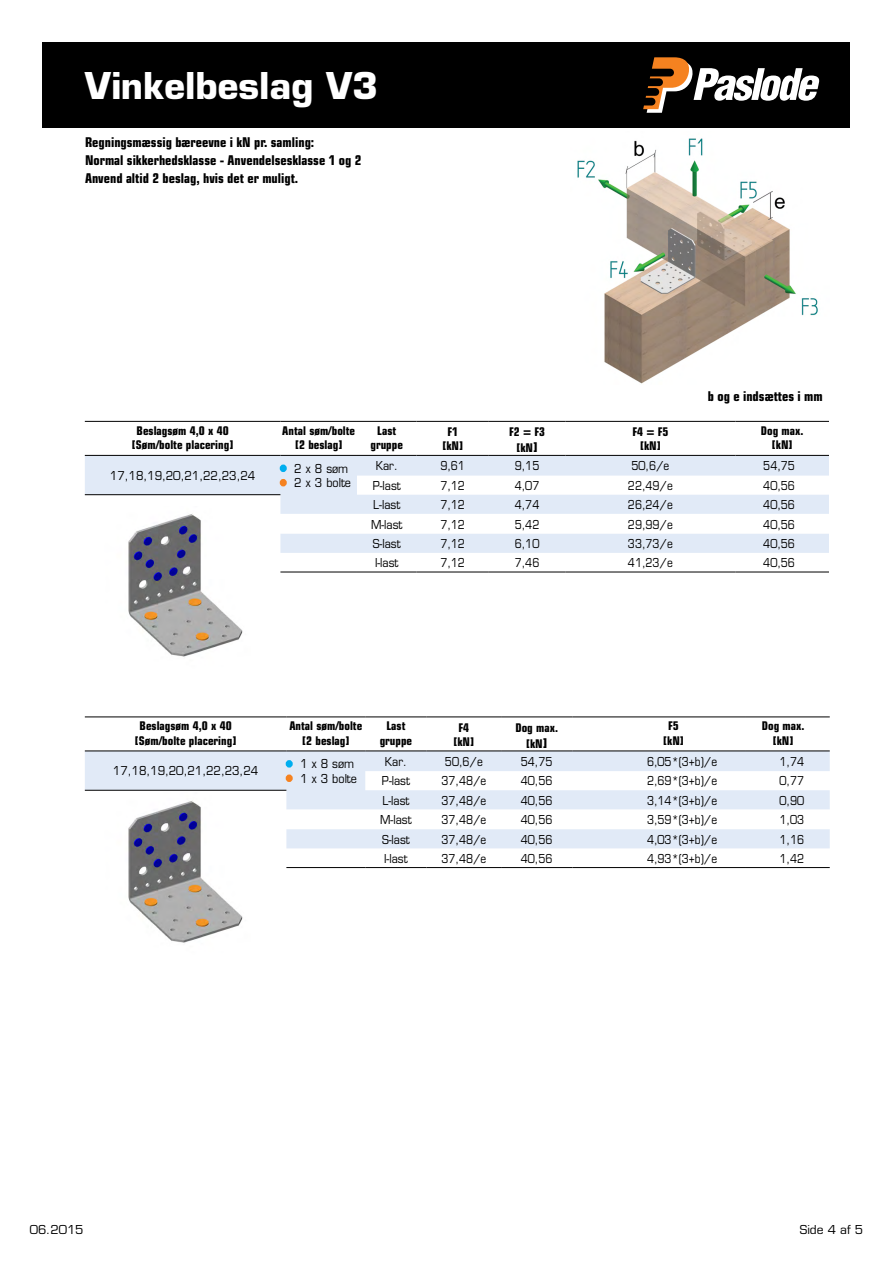
<style>
.page{position:relative;width:893px;height:1263px;background:#fff}
.page>*{position:absolute;margin:0;border:0;box-sizing:border-box;transform-origin:0 0}
.t1{font:700 36px "Eurostile";color:#fff}
.t2{font:700 condensed 13.5px/18.3px "Eurostile";color:#000}
.t3{font:12px "Eurostile";color:#000;scale:.85 1}
.t4{font:700 condensed 12px/14.4px "Eurostile";color:#000;text-align:center}
.t5{font:12px "Eurostile";color:#000;scale:.9 1}
.t6{font:12px "Eurostile";color:#000}
.s1{font-size:13.5px}
.s2{color:#00aeef}
.s3{color:#f58220}
</style>
<div class="page">
<div style="left:43px;top:43px;width:807px;height:85px;background:#000"></div>
<svg style="left:643px;top:57px;width:177px;height:56px"></svg>
<img style="left:577px;top:138px;width:241px;height:246px">
<svg style="left:85px;top:456px;width:744px;height:97px;fill:#e1eaf7"></svg>
<hr style="left:85px;top:455px;width:195px;height:1px;background:#000">
<hr style="left:280px;top:455px;width:77px;height:1px;background:#000">
<hr style="left:357px;top:455px;width:59px;height:1px;background:#000">
<hr style="left:416px;top:455px;width:73px;height:1px;background:#000">
<hr style="left:489px;top:455px;width:76px;height:1px;background:#000">
<hr style="left:565px;top:455px;width:170px;height:1px;background:#000">
<hr style="left:735px;top:455px;width:94px;height:1px;background:#000">
<hr style="left:85px;top:421px;width:195px;height:1px;background:#000">
<hr style="left:280px;top:421px;width:77px;height:1px;background:#000">
<hr style="left:357px;top:421px;width:59px;height:1px;background:#000">
<hr style="left:416px;top:421px;width:73px;height:1px;background:#000">
<hr style="left:489px;top:421px;width:76px;height:1px;background:#000">
<hr style="left:565px;top:421px;width:170px;height:1px;background:#000">
<hr style="left:735px;top:421px;width:94px;height:1px;background:#000">
<hr style="left:280px;top:572px;width:77px;height:1px;background:#000">
<hr style="left:357px;top:572px;width:59px;height:1px;background:#000">
<hr style="left:85px;top:494px;width:195px;height:1px;background:#000">
<hr style="left:416px;top:572px;width:73px;height:1px;background:#000">
<hr style="left:489px;top:572px;width:76px;height:1px;background:#000">
<hr style="left:565px;top:572px;width:170px;height:1px;background:#000">
<hr style="left:735px;top:572px;width:94px;height:1px;background:#000">
<div style="left:280px;top:464px;width:7px;height:8px;border:3px solid #00aeef;border-radius:50%"></div>
<div style="left:280px;top:479px;width:7px;height:7px;border:3px solid #f58220;border-radius:50%"></div>
<img style="left:85px;top:506px;width:182px;height:151px">
<svg style="left:85px;top:751px;width:745px;height:97px;fill:#e1eaf7"></svg>
<hr style="left:85px;top:750px;width:201px;height:1px;background:#000">
<hr style="left:286px;top:750px;width:79px;height:1px;background:#000">
<hr style="left:365px;top:750px;width:62px;height:1px;background:#000">
<hr style="left:427px;top:750px;width:74px;height:1px;background:#000">
<hr style="left:501px;top:750px;width:71px;height:1px;background:#000">
<hr style="left:572px;top:750px;width:173px;height:1px;background:#000">
<hr style="left:745px;top:750px;width:85px;height:1px;background:#000">
<hr style="left:85px;top:716px;width:201px;height:1px;background:#000">
<hr style="left:286px;top:716px;width:79px;height:1px;background:#000">
<hr style="left:365px;top:716px;width:62px;height:1px;background:#000">
<hr style="left:427px;top:716px;width:74px;height:1px;background:#000">
<hr style="left:501px;top:716px;width:71px;height:1px;background:#000">
<hr style="left:572px;top:716px;width:173px;height:1px;background:#000">
<hr style="left:745px;top:716px;width:85px;height:1px;background:#000">
<hr style="left:286px;top:867px;width:79px;height:1px;background:#000">
<hr style="left:365px;top:867px;width:62px;height:1px;background:#000">
<hr style="left:85px;top:790px;width:201px;height:1px;background:#000">
<hr style="left:427px;top:867px;width:74px;height:1px;background:#000">
<hr style="left:501px;top:867px;width:71px;height:1px;background:#000">
<hr style="left:572px;top:867px;width:173px;height:1px;background:#000">
<hr style="left:745px;top:867px;width:85px;height:1px;background:#000">
<div style="left:286px;top:760px;width:7px;height:8px;border:3px solid #00aeef;border-radius:50%"></div>
<div style="left:286px;top:774px;width:7px;height:8px;border:3px solid #f58220;border-radius:50%"></div>
<img style="left:85px;top:792px;width:182px;height:151px">
<h1 class="t1" style="left:85px;top:64px;width:295px">Vinkelbeslag V3</h1>
<p class="t2" style="left:85px;top:132px;width:278px">Regningsmæssig bæreevne i kN pr. samling:<br>Normal sikkerhedsklasse - Anvendelsesklasse 1 og 2<br>Anvend altid 2 beslag, hvis det er muligt.</p>
<p class="t2" style="left:708px;top:386px;width:116px">b og e indsættes i mm</p>
<p class="t4" style="left:132px;top:423px;width:103px">Beslagsøm 4,0 x 40 [Søm/bolte placering]</p>
<p class="t4" style="left:282px;top:423px;width:74px">Antal søm/bolte [2 beslag]</p>
<p class="t4" style="left:370px;top:423px;width:34px">Last gruppe</p>
<p class="t4" style="left:442px;top:424px;width:22px">F1 [kN]</p>
<p class="t4" style="left:509px;top:423px;width:38px;line-height:16.2px">F2 <span class="s1">=</span> F3 [kN<span class="s1">]</span></p>
<p class="t4" style="left:632px;top:424px;width:38px">F4 <span class="s1">=</span> F5 [kN]</p>
<p class="t4" style="left:761px;top:423px;width:44px">Dog max. [kN]</p>
<p class="t5" style="left:110px;top:468px;width:163px">17,18,19,20,21,22,23,24</p>
<p class="t5" style="left:376px;top:459px;width:26px">Kar.</p>
<p class="t3" style="left:440px;top:459px;width:30px">9,61</p>
<p class="t3" style="left:515px;top:459px;width:30px">9,15</p>
<p class="t3" style="left:631px;top:459px;width:46px">50,6/e</p>
<p class="t3" style="left:763px;top:459px;width:39px">54,75</p>
<p class="t5" style="left:373px;top:478px;width:33px">P-last</p>
<p class="t3" style="left:440px;top:478px;width:30px">7,12</p>
<p class="t3" style="left:515px;top:478px;width:30px">4,07</p>
<p class="t3" style="left:628px;top:478px;width:54px">22,49/e</p>
<p class="t3" style="left:763px;top:478px;width:39px">40,56</p>
<p class="t5" style="left:373px;top:497px;width:32px">L-last</p>
<p class="t3" style="left:440px;top:497px;width:30px">7,12</p>
<p class="t3" style="left:515px;top:497px;width:30px">4,74</p>
<p class="t3" style="left:628px;top:497px;width:54px">26,24/e</p>
<p class="t3" style="left:763px;top:497px;width:39px">40,56</p>
<p class="t5" style="left:371px;top:517px;width:36px">M-last</p>
<p class="t3" style="left:440px;top:517px;width:30px">7,12</p>
<p class="t3" style="left:515px;top:517px;width:30px">5,42</p>
<p class="t3" style="left:628px;top:517px;width:54px">29,99/e</p>
<p class="t3" style="left:763px;top:517px;width:39px">40,56</p>
<p class="t5" style="left:373px;top:536px;width:32px">S-last</p>
<p class="t3" style="left:440px;top:536px;width:30px">7,12</p>
<p class="t3" style="left:515px;top:536px;width:30px">6,10</p>
<p class="t3" style="left:628px;top:536px;width:54px">33,73/e</p>
<p class="t3" style="left:763px;top:536px;width:39px">40,56</p>
<p class="t5" style="left:375px;top:555px;width:28px">I-last</p>
<p class="t3" style="left:440px;top:556px;width:30px">7,12</p>
<p class="t3" style="left:515px;top:556px;width:30px">7,46</p>
<p class="t3" style="left:628px;top:556px;width:54px">41,23/e</p>
<p class="t3" style="left:763px;top:556px;width:39px">40,56</p>
<p class="t5" style="left:280px;top:461px;width:77px"><span class="s2">•</span> 2 x 8 søm</p>
<p class="t5" style="left:280px;top:476px;width:80px"><span class="s3">•</span> 2 x 3 bolte</p>
<p class="t4" style="left:135px;top:719px;width:103px">Beslagsøm 4,0 x 40 [Søm/bolte placering]</p>
<p class="t4" style="left:289px;top:719px;width:74px">Antal søm/bolte [2 beslag]</p>
<p class="t4" style="left:380px;top:719px;width:34px">Last gruppe</p>
<p class="t4" style="left:453px;top:720px;width:22px">F4 [kN]</p>
<p class="t4" style="left:515px;top:719px;width:44px;line-height:16.2px">Dog max. [kN<span class="s1">]</span></p>
<p class="t4" style="left:663px;top:719px;width:22px">F5 [kN]</p>
<p class="t4" style="left:762px;top:719px;width:44px">Dog max. [kN]</p>
<p class="t5" style="left:113px;top:764px;width:163px">17,18,19,20,21,22,23,24</p>
<p class="t5" style="left:385px;top:754px;width:26px">Kar.</p>
<p class="t3" style="left:445px;top:754px;width:46px">50,6/e</p>
<p class="t3" style="left:521px;top:754px;width:39px">54,75</p>
<p class="t3" style="left:647px;top:754px;width:84px">6,05*(3+b)/e</p>
<p class="t3" style="left:780px;top:754px;width:30px">1,74</p>
<p class="t5" style="left:382px;top:774px;width:33px">P-last</p>
<p class="t3" style="left:441px;top:774px;width:54px">37,48/e</p>
<p class="t3" style="left:521px;top:774px;width:39px">40,56</p>
<p class="t3" style="left:647px;top:774px;width:84px">2,69*(3+b)/e</p>
<p class="t3" style="left:780px;top:774px;width:30px">0,77</p>
<p class="t5" style="left:382px;top:793px;width:32px">L-last</p>
<p class="t3" style="left:441px;top:793px;width:54px">37,48/e</p>
<p class="t3" style="left:521px;top:793px;width:39px">40,56</p>
<p class="t3" style="left:647px;top:793px;width:84px">3,14*(3+b)/e</p>
<p class="t3" style="left:780px;top:793px;width:30px">0,90</p>
<p class="t5" style="left:380px;top:812px;width:36px">M-last</p>
<p class="t3" style="left:441px;top:812px;width:54px">37,48/e</p>
<p class="t3" style="left:521px;top:812px;width:39px">40,56</p>
<p class="t3" style="left:647px;top:812px;width:84px">3,59*(3+b)/e</p>
<p class="t3" style="left:780px;top:812px;width:30px">1,03</p>
<p class="t5" style="left:382px;top:832px;width:32px">S-last</p>
<p class="t3" style="left:441px;top:832px;width:54px">37,48/e</p>
<p class="t3" style="left:521px;top:832px;width:39px">40,56</p>
<p class="t3" style="left:647px;top:832px;width:84px">4,03*(3+b)/e</p>
<p class="t3" style="left:780px;top:832px;width:30px">1,16</p>
<p class="t5" style="left:384px;top:851px;width:28px">I-last</p>
<p class="t3" style="left:441px;top:851px;width:54px">37,48/e</p>
<p class="t3" style="left:521px;top:851px;width:39px">40,56</p>
<p class="t3" style="left:647px;top:851px;width:84px">4,93*(3+b)/e</p>
<p class="t3" style="left:780px;top:851px;width:30px">1,42</p>
<p class="t5" style="left:286px;top:757px;width:77px"><span class="s2">•</span> 1 x 8 søm</p>
<p class="t5" style="left:286px;top:771px;width:80px"><span class="s3">•</span> 1 x 3 bolte</p>
<p class="t6" style="left:30px;top:1222px;width:55px">06.2015</p>
<p class="t6" style="left:800px;top:1222px;width:65px">Side 4 af 5</p>
</div>
